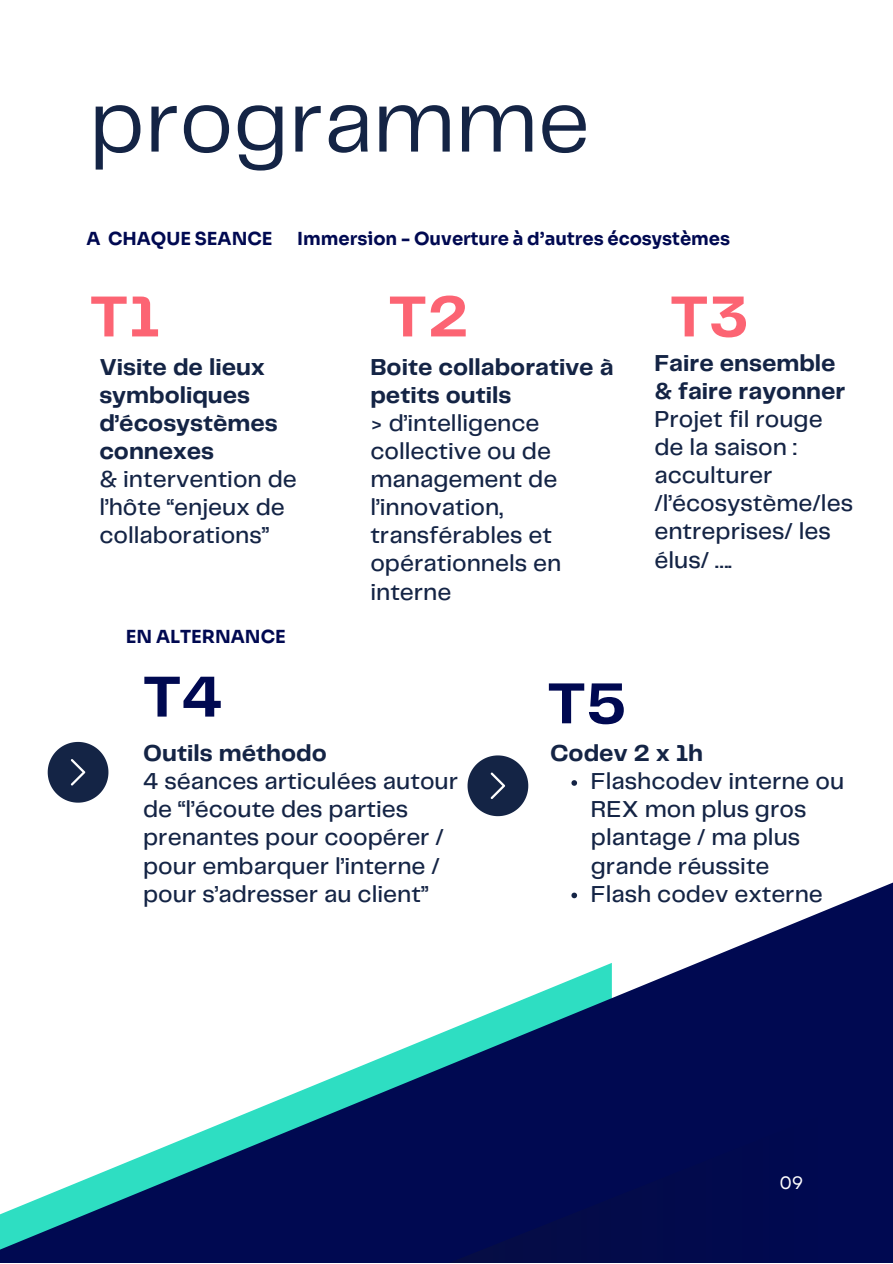
<style>
.page{position:relative;width:893px;height:1264px;background:#fff}
.page>*{position:absolute;margin:0;border:0;box-sizing:border-box;transform-origin:0 0}
.t1{font:89.85px "Telegraf";color:#142445}
.t2{font:700 60px "Telegraf";color:#fc6473}
.t3{font:700 60px "Telegraf";color:#000951}
.t4{font:500 24px/28px "Telegraf";color:#142445}
.t5{font:700 24px/28px "Telegraf";color:#142445}
.t6{font:700 18px "Sora";color:#000951}
.t7{font:18px "Garet";color:#fff}
</style>
<div class="page">
<svg style="left:0;top:883px;width:892px;height:379px"></svg>
<svg style="left:158px;top:1070px;width:734px;height:192px;fill:#000951"></svg>
<svg style="left:48px;top:742px;width:60px;height:60px"></svg>
<svg style="left:571px;top:780px;width:6px;height:5px"></svg>
<svg style="left:571px;top:892px;width:6px;height:6px"></svg>
<svg style="left:467px;top:755px;width:61px;height:61px"></svg>
<h1 class="t1" style="left:89px;top:61px;width:502px">programme</h1>
<p class="t6" style="left:86px;top:224px;width:188px">A CHAQUE SEANCE</p>
<p class="t6" style="left:297px;top:224px;width:434px">Immersion - Ouverture à d’autres écosystèmes</p>
<h2 class="t2" style="left:89px;top:275px;width:72px">T1</h2>
<p class="t5" style="left:99px;top:352px;width:180px">Visite de lieux symboliques d’écosystèmes connexes</p>
<p class="t4" style="left:99px;top:464px;width:199px">&amp; intervention de l’hôte “enjeux de collaborations”</p>
<p class="t6" style="left:126px;top:621px;width:161px">EN ALTERNANCE</p>
<h2 class="t3" style="left:142px;top:655px;width:81px">T4</h2>
<h2 class="t2" style="left:388px;top:275px;width:82px">T2</h2>
<p class="t5" style="left:370px;top:352px;width:245px">Boite collaborative à petits outils</p>
<p class="t4" style="left:370px;top:408px;width:192px">&gt; d’intelligence collective ou de management de l’innovation, transférables et opérationnels en interne</p>
<h2 class="t2" style="left:669px;top:275px;width:81px">T3</h2>
<p class="t5" style="left:654px;top:349px;width:192px">Faire ensemble &amp; faire rayonner</p>
<p class="t4" style="left:654px;top:404px;width:200px">Projet fil rouge de la saison : acculturer /l’écosystème/les entreprises/ les élus/ ….</p>
<h2 class="t3" style="left:547px;top:662px;width:81px">T5</h2>
<p class="t5" style="left:143px;top:739px;width:185px">Outils méthodo</p>
<p class="t4" style="left:143px;top:766px;width:316px">4 séances articulées autour de “l’écoute des parties prenantes pour coopérer / pour embarquer l’interne / pour s’adresser au client”</p>
<p class="t5" style="left:550px;top:739px;width:155px">Codev 2 x 1h</p>
<p class="t4" style="left:591px;top:766px;width:255px">Flashcodev interne ou<br>REX mon plus gros plantage / ma plus grande réussite<br>Flash codev externe</p>
<p class="t7" style="left:779px;top:1171px;width:26px">09</p>
</div>
